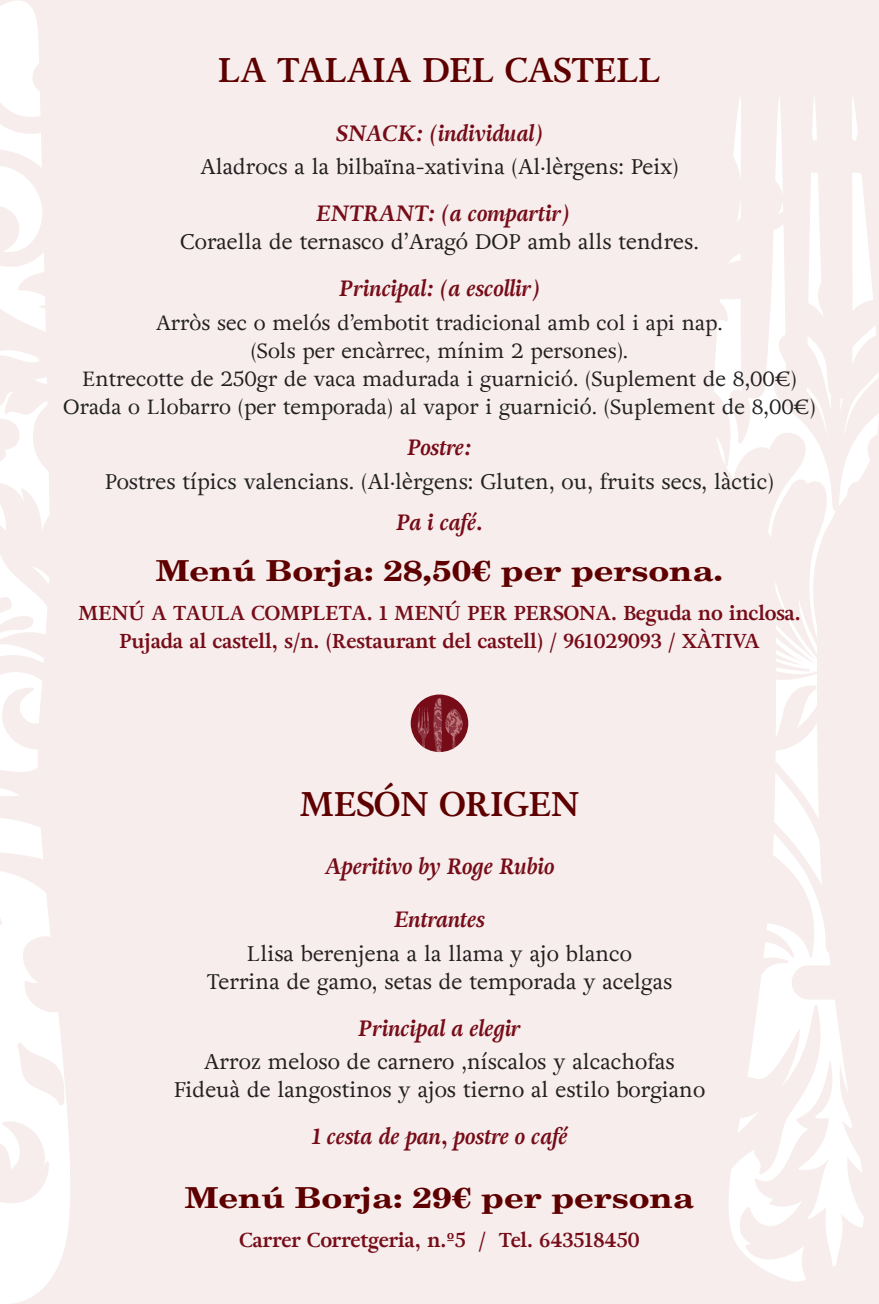
<style>
.page{position:relative;width:879px;height:1304px;background:#f6edec}
.page>*{position:absolute;margin:0;border:0;box-sizing:border-box;transform-origin:0 0}
.aa-MENUS_Bar{font:700 34px "Adriane Text W01";color:#5e0000}
.aa-MENUS_euros{font:700 29px "New Century Schlbk";color:#5e0000;scale:1.18 1}
.aa-ADREÇA{font:700 29px "New Century Schlbk";color:#5e0000;scale:1.18 1}
.aa-MENUS_plats_1-2{font:italic 700 22px "Adriane Text W01";color:#760c18}
.aa-MENUS_text{font:italic 700 22px "Adriane Text W01";color:#760c18}
.aa-MENUS_text-2{font:21px "Adriane Text W01";color:#231f20}
.aa-MENUS_text-3{font:21px "Adriane Text W01";color:#222}
.aa-MENUS_text-4{font:20.4px "Adriane Text W01";color:#231f20}
.aa-MENUS_text-5{font:20.4px "Adriane Text W01";color:#222}
.aa-ADREÇA-2{font:700 20px/28px "Adriane Text W01";color:#760c18;text-align:center}
</style>
<div class="page">
<svg style="left:0;top:1px;width:49px;height:771px"></svg>
<svg style="left:0;top:788px;width:43px;height:71px"></svg>
<svg style="left:0;top:871px;width:70px;height:433px"></svg>
<svg style="left:729px;top:844px;width:135px;height:438px"></svg>
<svg style="left:737px;top:202px;width:4px;height:19px"></svg>
<svg style="left:852px;top:326px;width:24px;height:37px"></svg>
<svg style="left:839px;top:373px;width:40px;height:132px"></svg>
<svg style="left:810px;top:173px;width:9px;height:51px"></svg>
<svg style="left:714px;top:224px;width:122px;height:356px"></svg>
<svg style="left:733px;top:97px;width:8px;height:80px"></svg>
<svg style="left:716px;top:436px;width:9px;height:29px"></svg>
<svg style="left:774px;top:580px;width:48px;height:306px"></svg>
<svg style="left:714px;top:377px;width:2px;height:11px"></svg>
<svg style="left:852px;top:97px;width:6px;height:44px"></svg>
<svg style="left:772px;top:268px;width:6px;height:6px"></svg>
<svg style="left:775px;top:97px;width:8px;height:116px"></svg>
<svg style="left:812px;top:97px;width:5px;height:44px"></svg>
<svg style="left:852px;top:173px;width:21px;height:137px"></svg>
<div style="left:411px;top:694px;width:57px;height:58px;background:#760c18;border-radius:50%"></div>
<svg style="left:418px;top:698px;width:44px;height:55px"></svg>
<p class="aa-MENUS_Bar" style="left:218px;top:49px;width:444px">LA TALAIA DEL CASTELL</p>
<p class="aa-MENUS_plats_1-2" style="left:336px;top:119px;width:208px">SNACK: (individual)</p>
<p class="aa-MENUS_text-2" style="left:200px;top:154px;width:480px">Aladrocs a la bilbaïna-xativina (Al·lèrgens: Peix)</p>
<p class="aa-MENUS_text" style="left:316px;top:200px;width:255px">ENTRANT: (a compartir)</p>
<p class="aa-MENUS_text-2" style="left:180px;top:229px;width:520px">Coraella de ternasco d’Aragó DOP amb alls tendres.</p>
<p class="aa-MENUS_plats_1-2" style="left:339px;top:275px;width:202px">Principal: (a escollir)</p>
<p class="aa-MENUS_text-4" style="left:156px;top:310px;width:568px">Arròs sec o melós d’embotit tradicional amb col i api nap.</p>
<p class="aa-MENUS_text-4" style="left:251px;top:338px;width:379px">(Sols per encàrrec, mínim 2 persones).</p>
<p class="aa-MENUS_text-4" style="left:82px;top:366px;width:716px">Entrecotte de 250gr de vaca madurada i guarnició. (Suplement de 8,00€)</p>
<p class="aa-MENUS_text-5" style="left:63px;top:394px;width:754px">Orada o Llobarro (per temporada) al vapor i guarnició. (Suplement de 8,00€)</p>
<p class="aa-MENUS_plats_1-2" style="left:407px;top:434px;width:66px">Postre:</p>
<p class="aa-MENUS_text-3" style="left:105px;top:468px;width:670px">Postres típics valencians. (Al·lèrgens: Gluten, ou, fruits secs, làctic)</p>
<p class="aa-MENUS_plats_1-2" style="left:396px;top:509px;width:88px">Pa i café.</p>
<p class="aa-MENUS_euros" style="left:156px;top:552px;width:482px">Menú Borja: 28,50€ per persona.</p>
<p class="aa-ADREÇA-2" style="left:78px;top:600px;width:724px">MENÚ A TAULA COMPLETA. 1 MENÚ PER PERSONA. Beguda no inclosa.<br>Pujada al castell, s/n. (Restaurant del castell) / 961029093 / XÀTIVA</p>
<p class="aa-MENUS_Bar" style="left:299px;top:783px;width:282px">MESÓN ORIGEN</p>
<p class="aa-MENUS_plats_1-2" style="left:324px;top:853px;width:231px">Aperitivo by Roge Rubio</p>
<p class="aa-MENUS_plats_1-2" style="left:394px;top:905px;width:92px">Entrantes</p>
<p class="aa-MENUS_text-2" style="left:247px;top:940px;width:386px">Llisa berenjena a la llama y ajo blanco</p>
<p class="aa-MENUS_text-2" style="left:207px;top:968px;width:467px">Terrina de gamo, setas de temporada y acelgas</p>
<p class="aa-MENUS_plats_1-2" style="left:358px;top:1014px;width:164px">Principal a elegir</p>
<p class="aa-MENUS_text-2" style="left:204px;top:1049px;width:472px">Arroz meloso de carnero ,níscalos y alcachofas</p>
<p class="aa-MENUS_text-2" style="left:174px;top:1077px;width:533px">Fideuà de langostinos y ajos tierno al estilo borgiano</p>
<p class="aa-MENUS_plats_1-2" style="left:311px;top:1123px;width:258px">1 cesta de pan, postre o café</p>
<p class="aa-ADREÇA" style="left:185px;top:1179px;width:433px">Menú Borja: 29€ per persona</p>
<p class="aa-ADREÇA-2" style="left:239px;top:1226px;width:401px">Carrer Corretgeria, n.º5 / Tel. 643518450</p>
</div>
